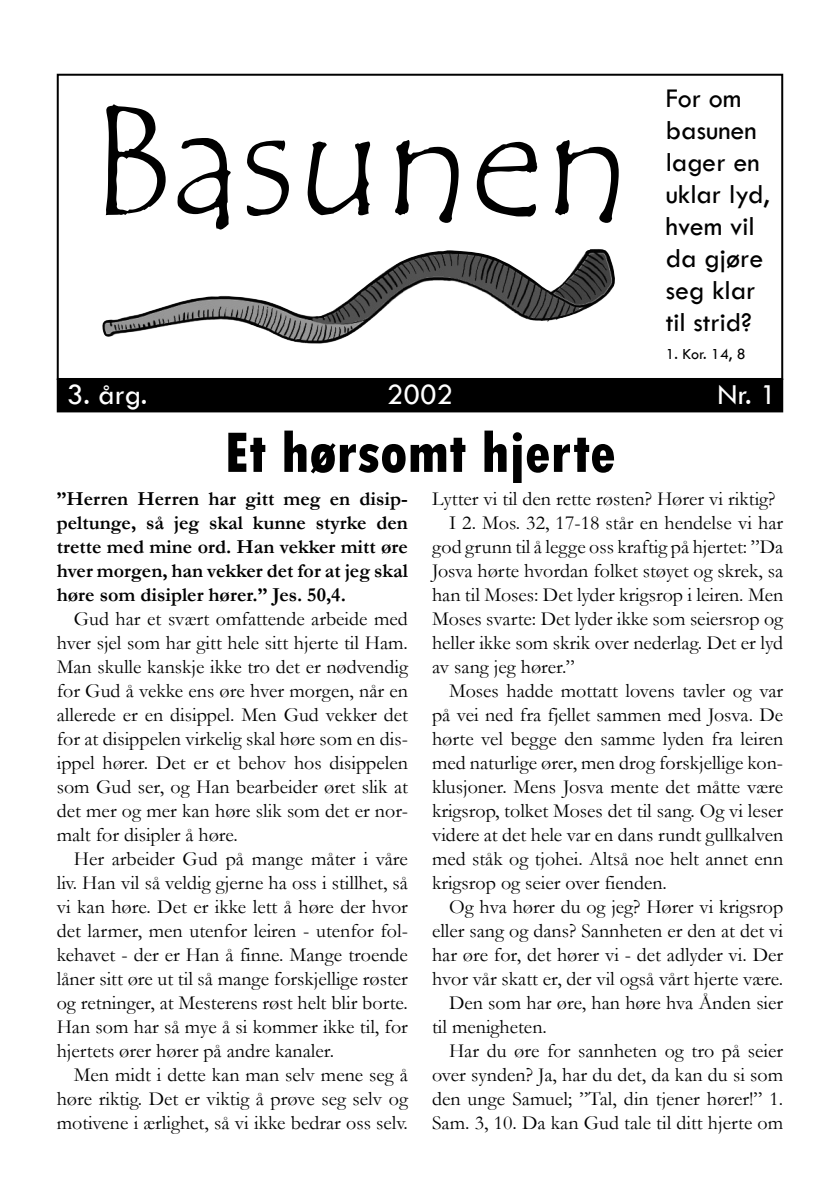
<style>
.page{position:relative;width:840px;height:1191px;background:#fff}
.page>*{position:absolute;margin:0;border:0;box-sizing:border-box;transform-origin:0 0}
.t1{font:156px "Tempus Sans ITC";color:#000}
.t2{font:800 condensed 60px "Tw Cen";color:#000}
.t3{font:500 30px "Tw Cen";color:#fff}
.t4{font:500 28px/32px "Tw Cen";color:#000}
.t5{font:20px/24px "Garamond";color:#000;text-align:justify}
.t6{font:700 20px/24px "Garamond";color:#000;text-align:justify}
.t7{font:500 16px "Tw Cen";color:#000}
</style>
<div class="page">
<div style="left:57px;top:74px;width:725px;height:306px;border:2px solid #000"></div>
<img style="left:102px;top:249px;width:512px;height:95px">
<div style="left:58px;top:379px;width:723px;height:32px;background:#000"></div>
<div style="left:57px;top:378px;width:725px;height:34px;border:2px solid #000"></div>
<h1 class="t1" style="left:90px;top:63px;width:542px">Basunen</h1>
<h3 class="t4" style="left:665px;top:82px;width:105px">For om basunen lager en uklar lyd, hvem vil da gjøre seg klar til strid?</h3>
<p class="t7" style="left:665px;top:344px;width:81px">1. Kor. 14, 8</p>
<h3 class="t3" style="left:67px;top:376px;width:82px">3. årg.</h3>
<h3 class="t3" style="left:386px;top:376px;width:68px">2002</h3>
<h3 class="t3" style="left:717px;top:376px;width:61px">Nr. 1</h3>
<h2 class="t2" style="left:224px;top:417px;width:393px">Et hørsomt hjerte</h2>
<p class="t6" style="left:57px;top:486px;width:352px">”Herren Herren har gitt meg en disip&shy;peltunge, så jeg skal kunne styrke den trette med mine ord. Han vekker mitt øre hver morgen, han vekker det for at jeg skal høre som disipler hører.” Jes. 50,4.</p>
<p class="t5" style="left:57px;top:606px;width:352px;text-indent:17px">Gud har et svært omfattende arbeide med hver sjel som har gitt hele sitt hjerte til Ham.<br>Man skulle kanskje ikke tro det er nødvendig for Gud å vekke ens øre hver morgen, når en allerede er en disippel. Men Gud vekker det for at disippelen virkelig skal høre som en dis&shy;ippel hører. Det er et behov hos disippelen som Gud ser, og Han bearbeider øret slik at det mer og mer kan høre slik som det er nor&shy;malt for disipler å høre.</p>
<p class="t5" style="left:57px;top:846px;width:352px;text-indent:17px">Her arbeider Gud på mange måter i våre liv. Han vil så veldig gjerne ha oss i stillhet, så vi kan høre. Det er ikke lett å høre der hvor det larmer, men utenfor leiren - utenfor fol&shy;kehavet - der er Han å finne. Mange troende låner sitt øre ut til så mange forskjellige røster og retninger, at Mesterens røst helt blir borte.<br>Han som har så mye å si kommer ikke til, for hjertets ører hører på andre kanaler.</p>
<p class="t5" style="left:57px;top:1062px;width:352px;text-indent:17px">Men midt i dette kan man selv mene seg å høre riktig. Det er viktig å prøve seg selv og motivene i ærlighet, så vi ikke bedrar oss selv.</p>
<p class="t5" style="left:432px;top:486px;width:345px">Lytter vi til den rette røsten? Hører vi riktig?</p>
<p class="t5" style="left:449px;top:510px;width:335px">I 2. Mos. 32, 17-18 står en hendelse vi har</p>
<p class="t5" style="left:432px;top:534px;width:352px">god grunn til å legge oss kraftig på hjertet: ”Da</p>
<p class="t5" style="left:432px;top:558px;width:352px">Josva hørte hvordan folket støyet og skrek, sa</p>
<p class="t5" style="left:432px;top:582px;width:352px">han til Moses: Det lyder krigsrop i leiren. Men</p>
<p class="t5" style="left:432px;top:606px;width:352px">Moses svarte: Det lyder ikke som seiersrop og</p>
<p class="t5" style="left:432px;top:630px;width:352px">heller ikke som skrik over nederlag. Det er lyd</p>
<p class="t5" style="left:432px;top:654px;width:144px">av sang jeg hører.”</p>
<p class="t5" style="left:449px;top:678px;width:335px">Moses hadde mottatt lovens tavler og var</p>
<p class="t5" style="left:432px;top:702px;width:352px">på vei ned fra fjellet sammen med Josva. De</p>
<p class="t5" style="left:432px;top:726px;width:352px">hørte vel begge den samme lyden fra leiren</p>
<p class="t5" style="left:432px;top:750px;width:352px">med naturlige ører, men drog forskjellige kon-</p>
<p class="t5" style="left:432px;top:774px;width:352px">klusjoner. Mens Josva mente det måtte være</p>
<p class="t5" style="left:432px;top:798px;width:352px">krigsrop, tolket Moses det til sang. Og vi leser</p>
<p class="t5" style="left:432px;top:822px;width:352px">videre at det hele var en dans rundt gullkalven</p>
<p class="t5" style="left:432px;top:846px;width:352px">med ståk og tjohei. Altså noe helt annet enn</p>
<p class="t5" style="left:432px;top:870px;width:236px">krigsrop og seier over fienden.</p>
<p class="t5" style="left:449px;top:894px;width:335px">Og hva hører du og jeg? Hører vi krigsrop</p>
<p class="t5" style="left:432px;top:918px;width:352px">eller sang og dans? Sannheten er den at det vi</p>
<p class="t5" style="left:432px;top:942px;width:352px">har øre for, det hører vi - det adlyder vi. Der</p>
<p class="t5" style="left:432px;top:966px;width:352px">hvor vår skatt er, der vil også vårt hjerte være.</p>
<p class="t5" style="left:449px;top:990px;width:335px">Den som har øre, han høre hva Ånden sier</p>
<p class="t5" style="left:432px;top:1014px;width:116px">til menigheten.</p>
<p class="t5" style="left:449px;top:1038px;width:335px">Har du øre for sannheten og tro på seier</p>
<p class="t5" style="left:432px;top:1062px;width:352px">over synden? Ja, har du det, da kan du si som</p>
<p class="t5" style="left:432px;top:1086px;width:352px">den unge Samuel; ”Tal, din tjener hører!” 1.</p>
<p class="t5" style="left:432px;top:1110px;width:352px">Sam. 3, 10. Da kan Gud tale til ditt hjerte om</p>
</div>
